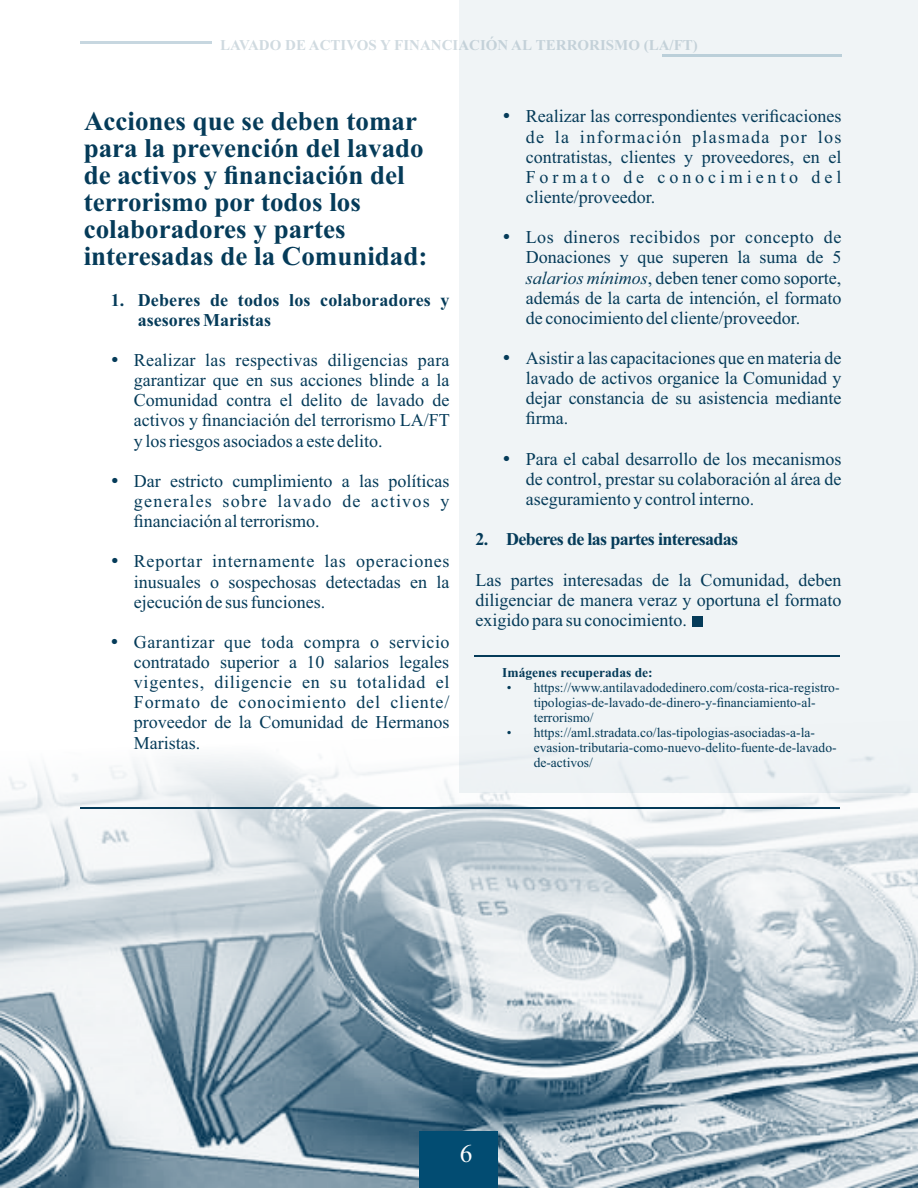
<style>
.page{position:relative;width:918px;height:1188px;background:#fff}
.page>*{position:absolute;margin:0;border:0;box-sizing:border-box;transform-origin:0 0}
.t1{font:700 27px/27px "Times New Roman";color:#053b59}
.t2{font:25.5px "Times New Roman";color:#fefefe}
.t3{font:18px/20.1px "Times New Roman";color:#053b59;text-align:justify}
.t4{font:700 18px/20.1px "Times New Roman";color:#053b59}
.t5{font:700 18px "Times New Roman";letter-spacing:-.04em;color:#053b59}
.t6{font:700 15px "Times New Roman";color:rgb(5 59 89/.19)}
.t7{font:13.5px/15px "Times New Roman";color:#053b59}
.t8{font:700 13.5px "Times New Roman";color:#053b59}
.s1{font-style:italic}
</style>
<div class="page">
<img style="left:0;top:756px;width:918px;height:432px">
<div style="left:459px;top:0;width:459px;height:792px;background:#f0f4f6"></div>
<div style="left:420px;top:1131px;width:78px;height:57px;background:#024c72"></div>
<hr style="left:81px;top:42px;width:131px;height:2px;background:#c7d7e0">
<hr style="left:662px;top:54px;width:180px;height:3px;background:#bbcfd9">
<div style="left:692px;top:616px;width:10px;height:10px;background:#053b59"></div>
<hr style="left:80px;top:808px;width:759px;height:1px;background:#053b59">
<hr style="left:474px;top:655px;width:365px;height:1px;background:#053b59">
<p class="t6" style="left:220px;top:40px;width:479px">LAVADO DE ACTIVOS Y FINANCIACIÓN AL TERRORISMO (LA/FT)</p>
<h1 class="t1" style="left:84px;top:111px;width:345px">Acciones que se deben tomar para la prevención del lavado de activos y financiación del terrorismo por todos los colaboradores y partes interesadas de la Comunidad:</h1>
<p class="t4" style="left:138px;top:291px;width:313px;text-indent:-27px">1. Deberes de todos los colaboradores y asesores Maristas</p>
<p class="t3" style="left:134px;top:352px;width:317px">Realizar las respectivas diligencias para garantizar que en sus acciones blinde a la Comunidad contra el delito de lavado de activos y financiación del terrorismo LA/FT y los riesgos asociados a este delito.</p>
<p class="t3" style="left:134px;top:472px;width:317px">Dar estricto cumplimiento a las políticas generales sobre lavado de activos y financiación al terrorismo.</p>
<p class="t3" style="left:134px;top:553px;width:317px">Reportar internamente las operaciones inusuales o sospechosas detectadas en la ejecución de sus funciones.</p>
<p class="t3" style="left:134px;top:634px;width:317px">Garantizar que toda compra o servicio contratado superior a 10 salarios legales vigentes, diligencie en su totalidad el Formato de conocimiento del cliente/ proveedor de la Comunidad de Hermanos Maristas.</p>
<p class="t3" style="left:526px;top:108px;width:317px">Realizar las correspondientes verificaciones de la información plasmada por los contratistas, clientes y proveedores, en el Formato de conocimiento del cliente/proveedor.</p>
<p class="t3" style="left:526px;top:229px;width:317px">Los dineros recibidos por concepto de Donaciones y que superen la suma de 5 <span class="s1">salarios mínimos</span>, deben tener como soporte, además de la carta de intención, el formato de conocimiento del cliente/proveedor.</p>
<p class="t3" style="left:526px;top:350px;width:317px">Asistir a las capacitaciones que en materia de lavado de activos organice la Comunidad y dejar constancia de su asistencia mediante firma.</p>
<p class="t3" style="left:526px;top:450px;width:317px">Para el cabal desarrollo de los mecanismos de control, prestar su colaboración al área de aseguramiento y control interno.</p>
<p class="t5" style="left:476px;top:533px;width:264px">2. Deberes de las partes interesadas</p>
<p class="t3" style="left:475px;top:571px;width:367px">Las partes interesadas de la Comunidad, deben diligenciar de manera veraz y oportuna el formato exigido para su conocimiento.</p>
<p class="t8" style="left:502px;top:668px;width:152px">Imágenes recuperadas de:</p>
<p class="t7" style="left:534px;top:681px;width:307px;text-indent:-27px">• https://www.antilavadodedinero.com/costa-rica-registro&shy;tipologias-de-lavado-de-dinero-y-financiamiento-al&shy;terrorismo/</p>
<p class="t7" style="left:534px;top:726px;width:304px;text-indent:-27px">• https://aml.stradata.co/las-tipologias-asociadas-a-la&shy;evasion-tributaria-como-nuevo-delito-fuente-de-lavado&shy;de-activos/</p>
<h2 class="t2" style="left:460px;top:1145px;width:14px">6</h2>
</div>
